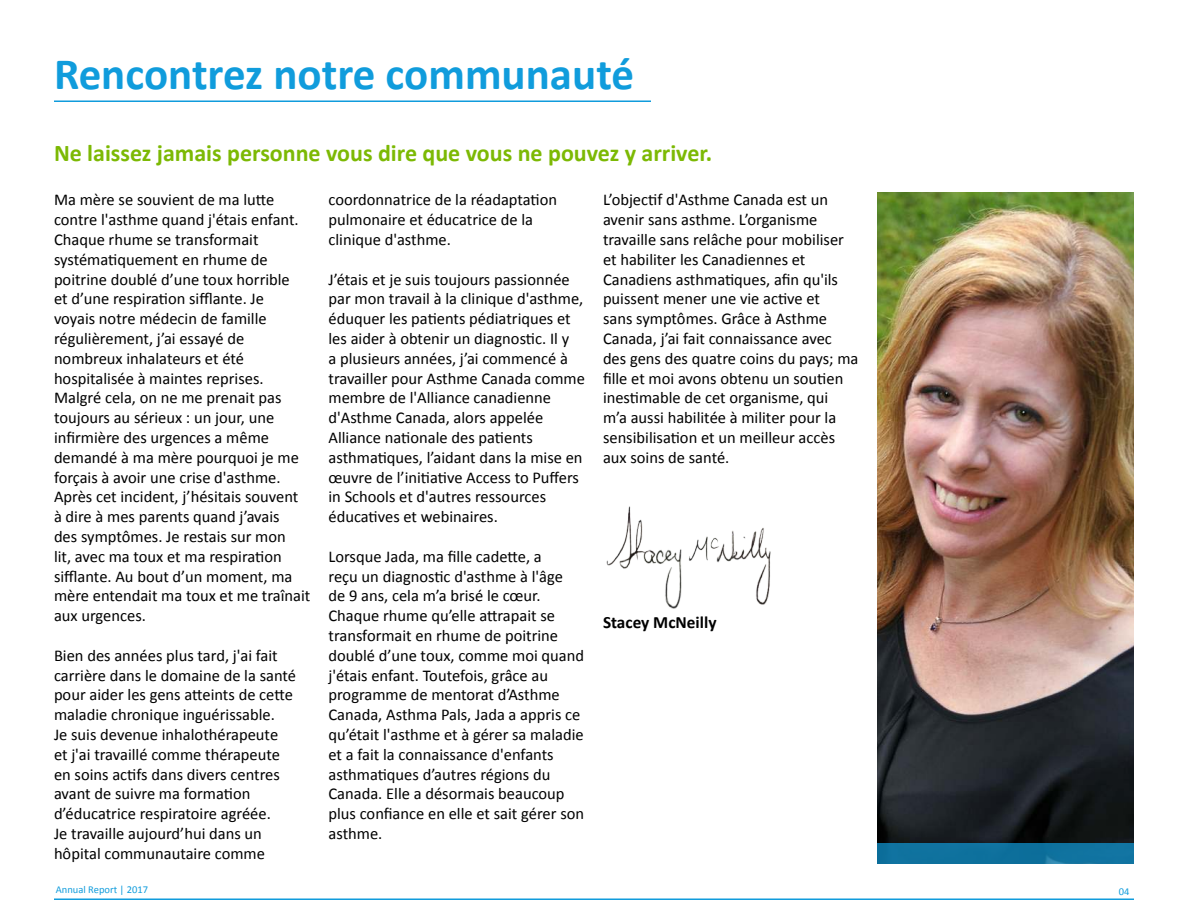
<style>
.page{position:relative;width:1188px;height:918px;background:#fff}
.page>*{position:absolute;margin:0;border:0;box-sizing:border-box;transform-origin:0 0}
.t1{font:700 45px "Calibri";color:#109cdc}
.t2{font:700 24px "Calibri";color:#7cb904}
.t3{font:700 17.25px "Calibri";color:#000}
.t4{font:16.5px/19.8px "Calibri";color:#000}
.t5{font:10.5px "Calibri";color:#109cdc}
</style>
<div class="page">
<hr style="left:54px;top:100px;width:597px;height:2px;background:#109cdc">
<hr style="left:54px;top:898px;width:1080px;height:2px;background:#109cdc">
<img style="left:878px;top:193px;width:256px;height:650px">
<div style="left:878px;top:843px;width:256px;height:21px;background:#0f729f"></div>
<img style="left:606px;top:506px;width:165px;height:103px">
<h1 class="t1" style="left:54px;top:46px;width:581px">Rencontrez notre communauté</h1>
<h2 class="t2" style="left:54px;top:138px;width:660px">Ne laissez jamais personne vous dire que vous ne pouvez y arriver.</h2>
<p class="t4" style="left:54px;top:190px;width:258px">Ma mère se souvient de ma lutte contre l'asthme quand j'étais enfant.<br>Chaque rhume se transformait systématiquement en rhume de poitrine doublé d’une toux horrible<br>et d’une respiration sifflante. Je<br>voyais notre médecin de famille régulièrement, j’ai essayé de nombreux inhalateurs et été hospitalisée à maintes reprises.<br>Malgré cela, on ne me prenait pas toujours au sérieux : un jour, une infirmière des urgences a même demandé à ma mère pourquoi je me forçais à avoir une crise d'asthme.<br>Après cet incident, j’hésitais souvent<br>à dire à mes parents quand j’avais<br>des symptômes. Je restais sur mon<br>lit, avec ma toux et ma respiration sifflante. Au bout d’un moment, ma mère entendait ma toux et me traînait aux urgences.</p>
<p class="t4" style="left:54px;top:645px;width:244px">Bien des années plus tard, j'ai fait carrière dans le domaine de la santé pour aider les gens atteints de cette maladie chronique inguérissable.<br>Je suis devenue inhalothérapeute<br>et j'ai travaillé comme thérapeute en soins actifs dans divers centres avant de suivre ma formation d’éducatrice respiratoire agréée.<br>Je travaille aujourd’hui dans un hôpital communautaire comme</p>
<p class="t4" style="left:328px;top:190px;width:230px">coordonnatrice de la réadaptation pulmonaire et éducatrice de la clinique d'asthme.</p>
<p class="t4" style="left:328px;top:269px;width:258px">J’étais et je suis toujours passionnée par mon travail à la clinique d'asthme, éduquer les patients pédiatriques et les aider à obtenir un diagnostic. Il y<br>a plusieurs années, j’ai commencé à travailler pour Asthme Canada comme membre de l'Alliance canadienne d'Asthme Canada, alors appelée Alliance nationale des patients asthmatiques, l’aidant dans la mise en œuvre de l’initiative Access to Puffers in Schools et d'autres ressources éducatives et webinaires.</p>
<p class="t4" style="left:328px;top:546px;width:257px">Lorsque Jada, ma fille cadette, a<br>reçu un diagnostic d'asthme à l'âge<br>de 9 ans, cela m’a brisé le cœur.<br>Chaque rhume qu’elle attrapait se transformait en rhume de poitrine doublé d’une toux, comme moi quand j'étais enfant. Toutefois, grâce au programme de mentorat d’Asthme Canada, Asthma Pals, Jada a appris ce qu’était l'asthme et à gérer sa maladie et a fait la connaissance d'enfants asthmatiques d’autres régions du Canada. Elle a désormais beaucoup plus confiance en elle et sait gérer son asthme.</p>
<p class="t4" style="left:603px;top:190px;width:257px">L’objectif d'Asthme Canada est un avenir sans asthme. L’organisme travaille sans relâche pour mobiliser et habiliter les Canadiennes et Canadiens asthmatiques, afin qu'ils puissent mener une vie active et<br>sans symptômes. Grâce à Asthme Canada, j’ai fait connaissance avec des gens des quatre coins du pays; ma fille et moi avons obtenu un soutien inestimable de cet organisme, qui<br>m’a aussi habilitée à militer pour la sensibilisation et un meilleur accès aux soins de santé.</p>
<p class="t3" style="left:603px;top:612px;width:115px">Stacey McNeilly</p>
<p class="t5" style="left:56px;top:884px;width:94px">Annual Report | 2017</p>
<p class="t5" style="left:1119px;top:886px;width:12px">04</p>
</div>
